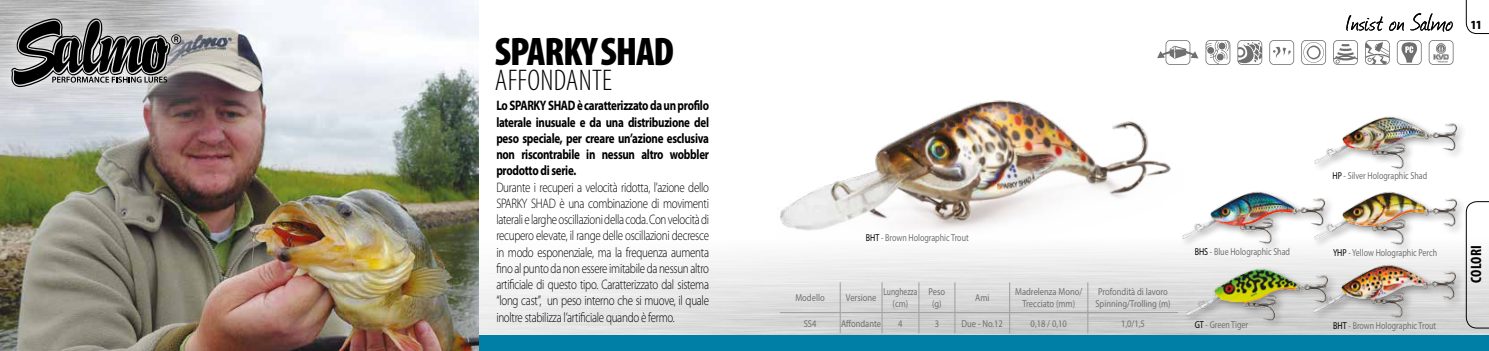
<style>
.page{position:relative;width:1489px;height:351px;background:#fff}
.page>*{position:absolute;margin:0;border:0;box-sizing:border-box;transform-origin:0 0}
.t1{font:900 condensed 40px "Myriad Pro";letter-spacing:-.03em;color:#000}
.t2{font:300 condensed 30px "Myriad Pro";letter-spacing:.01em;color:#000}
.t3{font:700 condensed 15px "Myriad Pro";letter-spacing:.02em;color:#000}
.t4{font:300 13.75px/16.2px "Myriad Pro";letter-spacing:-.025em;color:#000;text-align:justify;scale:.8 1}
.t5{font:700 13.75px/16.2px "Myriad Pro";letter-spacing:-.025em;color:#000;text-align:justify;scale:.8 1}
.t6{font:900 condensed 12.5px "Myriad Pro";color:#000}
.t7{font:10px "Myriad Pro";color:#706f6f;scale:.8 1}
.t8{font:10px/12px "Myriad Pro";color:#706f6f;text-align:center;scale:.85 1}
.t9{font:10px/12px "Myriad Pro";color:#706f6f;text-align:center;scale:.75 1}
.s1{color:#000}
</style>
<div class="page">
<img style="left:478px;top:237px;width:1010px;height:98px">
<svg style="left:1346px;top:15px;width:36px;height:16px"></svg>
<svg style="left:1389px;top:22px;width:14px;height:9px"></svg>
<svg style="left:1410px;top:13px;width:42px;height:19px"></svg>
<svg style="left:1465px;top:0;width:23px;height:34px"></svg>
<div style="left:0;top:335px;width:1488px;height:16px;background:#007fa6"></div>
<img style="left:0;top:0;width:478px;height:351px">
<img style="left:0;top:0;width:314px;height:326px">
<div style="left:0;top:3px;width:197px;height:100px;background:#fff;opacity:.75"></div>
<svg style="left:11px;top:18px;width:170px;height:69px;background:#747474"></svg>
<svg style="left:1205px;top:40px;width:25px;height:25px"></svg>
<svg style="left:1365px;top:40px;width:24px;height:25px"></svg>
<svg style="left:1333px;top:40px;width:24px;height:25px"></svg>
<svg style="left:1396px;top:40px;width:25px;height:25px"></svg>
<svg style="left:1237px;top:40px;width:25px;height:25px"></svg>
<svg style="left:1301px;top:40px;width:24px;height:25px"></svg>
<svg style="left:1269px;top:40px;width:24px;height:25px"></svg>
<svg style="left:1157px;top:40px;width:41px;height:25px"></svg>
<svg style="left:1428px;top:40px;width:25px;height:25px"></svg>
<div style="left:1311px;top:190px;width:155px;height:64px;background:#f7f7f7"></div>
<img style="left:1334px;top:192px;width:127px;height:57px">
<img style="left:1314px;top:116px;width:149px;height:58px">
<div style="left:1310px;top:263px;width:155px;height:64px;background:#000;opacity:.4"></div>
<img style="left:1304px;top:261px;width:159px;height:62px">
<div style="left:1179px;top:189px;width:155px;height:64px;background:#f7f7f7"></div>
<img style="left:1189px;top:192px;width:143px;height:56px">
<div style="left:1182px;top:266px;width:155px;height:64px;background:#cfcece"></div>
<img style="left:1176px;top:264px;width:160px;height:63px">
<svg style="left:1465px;top:201px;width:23px;height:127px"></svg>
<img style="left:758px;top:100px;width:431px;height:169px">
<hr style="left:839px;top:282px;width:1px;height:30px;background:#9d9d9c">
<hr style="left:881px;top:282px;width:1px;height:30px;background:#9d9d9c">
<hr style="left:918px;top:282px;width:1px;height:30px;background:#9d9d9c">
<hr style="left:954px;top:282px;width:1px;height:30px;background:#9d9d9c">
<hr style="left:1009px;top:282px;width:1px;height:30px;background:#9d9d9c">
<hr style="left:1087px;top:282px;width:1px;height:30px;background:#9d9d9c">
<hr style="left:780px;top:312px;width:60px;height:1px;background:#9d9d9c">
<hr style="left:840px;top:312px;width:42px;height:1px;background:#9d9d9c">
<svg style="left:839px;top:313px;width:1px;height:20px"></svg>
<hr style="left:882px;top:312px;width:36px;height:1px;background:#9d9d9c">
<svg style="left:881px;top:313px;width:1px;height:20px"></svg>
<hr style="left:918px;top:312px;width:36px;height:1px;background:#9d9d9c">
<svg style="left:918px;top:313px;width:1px;height:20px"></svg>
<hr style="left:954px;top:312px;width:55px;height:1px;background:#9d9d9c">
<svg style="left:954px;top:313px;width:1px;height:20px"></svg>
<hr style="left:1009px;top:312px;width:78px;height:1px;background:#9d9d9c">
<svg style="left:1009px;top:313px;width:1px;height:20px"></svg>
<hr style="left:1087px;top:312px;width:90px;height:1px;background:#9d9d9c">
<svg style="left:1087px;top:313px;width:1px;height:20px"></svg>
<h1 class="t1" style="left:495px;top:30px;width:180px">SPARKY SHAD</h1>
<h2 class="t2" style="left:495px;top:63px;width:119px">AFFONDANTE</h2>
<p class="t5" style="left:496px;top:98px;width:267px">Lo SPARKY SHAD è caratterizzato da un profilo laterale inusuale e da una distribuzione del peso speciale, per creare un’azione esclusiva non riscontrabile in nessun altro wobbler prodotto di serie.</p>
<p class="t4" style="left:496px;top:179px;width:267px">Durante i recuperi a velocità ridotta, l’azione dello SPARKY SHAD è una combinazione di movimenti laterali e larghe oscillazioni della coda. Con velocità di recupero elevate, il range delle oscillazioni decresce in modo esponenziale, ma la frequenza aumenta fino al punto da non essere imitabile da nessun altro artificiale di questo tipo. Caratterizzato dal sistema “long cast”, un peso interno che si muove, il quale inoltre stabilizza l’artificiale quando è fermo.</p>
<p class="t6" style="left:1470px;top:18px;width:13px">11</p>
<p class="t7" style="left:865px;top:232px;width:130px"><span class="s1">BHT</span> - Brown Holographic Trout</p>
<p class="t8" style="left:795px;top:292px;width:36px">Modello</p>
<p class="t8" style="left:845px;top:292px;width:37px">Versione</p>
<p class="t9" style="left:883px;top:286px;width:47px">Lunghezza (cm)</p>
<p class="t8" style="left:928px;top:286px;width:21px">Peso (g)</p>
<p class="t8" style="left:975px;top:292px;width:18px">Ami</p>
<p class="t8" style="left:1015px;top:286px;width:80px">Madrelenza Mono/<br>Trecciato (mm)</p>
<p class="t8" style="left:1095px;top:286px;width:90px;text-align:left">Profondità di lavoro<br>Spinning/Trolling (m)</p>
<p class="t8" style="left:803px;top:317px;width:16px">SS4</p>
<p class="t8" style="left:841px;top:317px;width:49px">Affondante</p>
<p class="t8" style="left:898px;top:317px;width:7px">4</p>
<p class="t8" style="left:934px;top:317px;width:7px">3</p>
<p class="t8" style="left:961px;top:317px;width:50px">Due - No.12</p>
<p class="t8" style="left:1030px;top:317px;width:44px">0,18 / 0,10</p>
<p class="t8" style="left:1120px;top:317px;width:30px">1,0/1,5</p>
<p class="t7" style="left:1332px;top:170px;width:120px"><span class="s1">HP</span> - Silver Holographic Shad</p>
<p class="t7" style="left:1194px;top:245px;width:121px"><span class="s1">BHS</span> - Blue Holographic Shad</p>
<p class="t7" style="left:1332px;top:246px;width:132px"><span class="s1">YHP</span> - Yellow Holographic Perch</p>
<p class="t7" style="left:1194px;top:318px;width:68px"><span class="s1">GT</span> - Green Tiger</p>
<p class="t7" style="left:1333px;top:320px;width:130px"><span class="s1">BHT</span> - Brown Holographic Trout</p>
<p class="t3" style="left:1466px;top:283px;width:39px;rotate:-90deg">COLORI</p>
</div>
